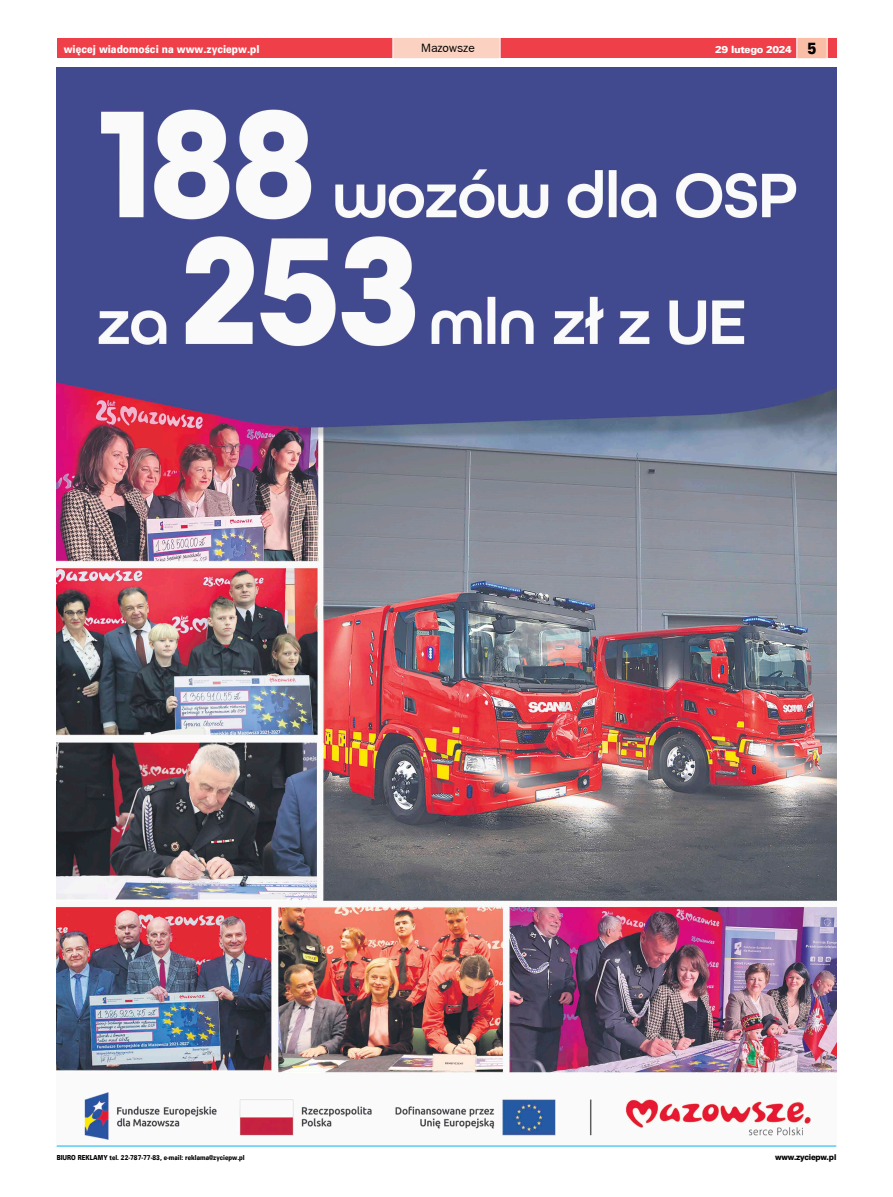
<style>
.page{position:relative;width:893px;height:1197px;background:#fff}
.page>*{position:absolute;margin:0;border:0;box-sizing:border-box;transform-origin:0 0}
.t1{font:12px "Frankfurt Gothic";color:#000}
.t2{font:11px "USA Black";color:#fff;scale:.85 1}
.t3{font:10px "USA Black";letter-spacing:-.03em;color:#fff}
.t4{font:8px "Swis 721 Hv EU Normal";letter-spacing:-.03em;color:#000}
.t5{font:7px "USA Black";color:#000;scale:.8 1}
.s1{font-size:16px;color:#000}
</style>
<div class="page">
<hr style="left:57px;top:1145px;width:779px;height:1px;background:#00aeef">
<div style="left:57px;top:38px;width:779px;height:20px;background:#ef404a"></div>
<div style="left:392px;top:37px;width:109px;height:22px;background:#fbd2c1;border:1px solid #fff"></div>
<div style="left:796px;top:37px;width:32px;height:22px;background:#fabda6;border:1px solid #fff"></div>
<img style="left:57px;top:67px;width:779px;height:1073px">
<h2 class="t2" style="left:64px;top:42px;width:232px">więcej wiadomości na www.zyciepw.pl</h2>
<h1 class="t1" style="left:421px;top:42px;width:55px">Mazowsze</h1>
<h3 class="t3" style="left:715px;top:43px;width:103px">29 lutego 2024 <span class="s1">5</span></h3>
<p class="t5" style="left:57px;top:1152px;width:237px">Biuro Reklamy tel. 22-787-77-83, e-mail: reklama@zyciepw.pl</p>
<p class="t4" style="left:775px;top:1151px;width:63px">www.zyciepw.pl</p>
</div>
